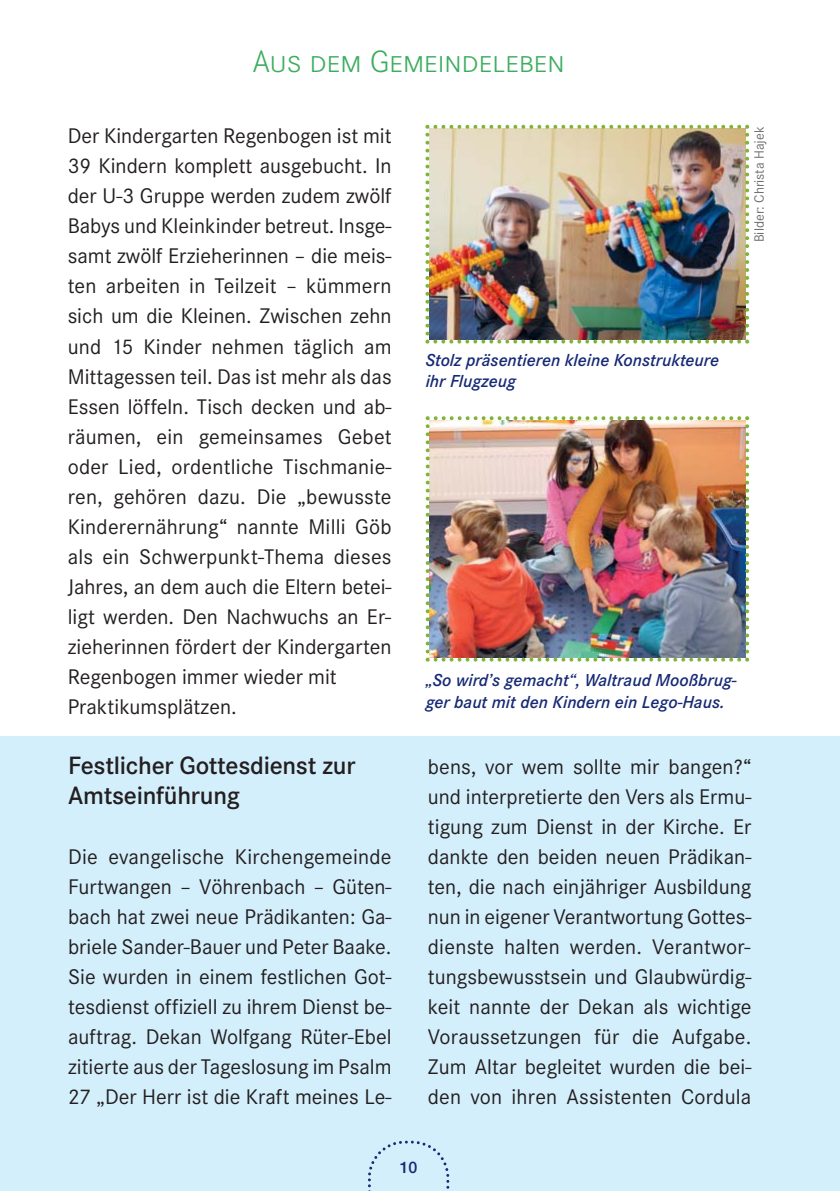
<style>
.page{position:relative;width:840px;height:1191px;background:#fff}
.page>*{position:absolute;margin:0;border:0;box-sizing:border-box;transform-origin:0 0}
.t1{font:300 32px "Corporate SSC";color:#3cad5f}
.t2{font:600 26px/30px "Corporate S";letter-spacing:-.01em;color:#231f20}
.t3{font:22px/30px "Corporate S";color:#231f20;text-align:justify}
.t4{font:italic 600 18px/21.6px "Corporate S";color:#162a75}
.t5{font:500 16px "Helvetica Neue";color:#162a75}
.t6{font:14px "Corporate S";color:#6d6e70}
</style>
<div class="page">
<div style="left:0;top:736px;width:839px;height:455px;background:#d4effc"></div>
<img style="left:425px;top:125px;width:323px;height:218px">
<svg style="left:368px;top:1140px;width:82px;height:51px"></svg>
<img style="left:425px;top:416px;width:323px;height:245px">
<h1 class="t1" style="left:252px;top:43px;width:313px">Aus dem Gemeindeleben</h1>
<p class="t3" style="left:68px;top:123px;width:325px;text-align:left">Der Kindergarten Regenbogen ist mit 39 Kindern komplett ausgebucht. In der U-3 Gruppe werden zudem zwölf Babys und Kleinkinder betreut. Insge&shy;samt zwölf Erzieherinnen – die meis&shy;ten arbeiten in Teilzeit – kümmern sich um die Kleinen. Zwischen zehn und 15 Kinder nehmen täglich am Mittagessen teil. Das ist mehr als das Essen löffeln. Tisch decken und ab&shy;räumen, ein gemeinsames Gebet oder Lied, ordentliche Tischmanie&shy;ren, gehören dazu. Die „bewusste Kinderernährung“ nannte Milli Göb als ein Schwerpunkt-Thema dieses Jahres, an dem auch die Eltern betei&shy;ligt werden. Den Nachwuchs an Er&shy;zieherinnen fördert der Kindergarten Regenbogen immer wieder mit Praktikumsplätzen.</p>
<p class="t6" style="left:754px;top:242px;width:117px;rotate:-90deg">Bilder: Christa Hajek</p>
<p class="t4" style="left:425px;top:350px;width:295px">Stolz präsentieren kleine Konstrukteure ihr Flugzeug</p>
<p class="t4" style="left:425px;top:671px;width:312px">„So wird’s gemacht“, Waltraud Mooßbrug&shy;ger baut mit den Kindern ein Lego-Haus.</p>
<p class="t2" style="left:68px;top:752px;width:289px">Festlicher Gottesdienst zur<br>Amtseinführung</p>
<p class="t3" style="left:68px;top:843px;width:325px">Die evangelische Kirchengemeinde Furtwangen – Vöhrenbach – Güten&shy;bach hat zwei neue Prädikanten: Ga&shy;briele Sander-Bauer und Peter Baake.<br>Sie wurden in einem festlichen Got&shy;tesdienst offiziell zu ihrem Dienst be&shy;auftrag. Dekan Wolfgang Rüter-Ebel zitierte aus der Tageslosung im Psalm 27 „Der Herr ist die Kraft meines Le-</p>
<p class="t3" style="left:427px;top:753px;width:325px">bens, vor wem sollte mir bangen?“ und interpretierte den Vers als Ermu&shy;tigung zum Dienst in der Kirche. Er dankte den beiden neuen Prädikan&shy;ten, die nach einjähriger Ausbildung nun in eigener Verantwortung Gottes&shy;dienste halten werden. Verantwor&shy;tungsbewusstsein und Glaubwürdig&shy;keit nannte der Dekan als wichtige Voraussetzungen für die Aufgabe.<br>Zum Altar begleitet wurden die bei&shy;den von ihren Assistenten Cordula</p>
<p class="t5" style="left:399px;top:1161px;width:19px">10</p>
</div>
